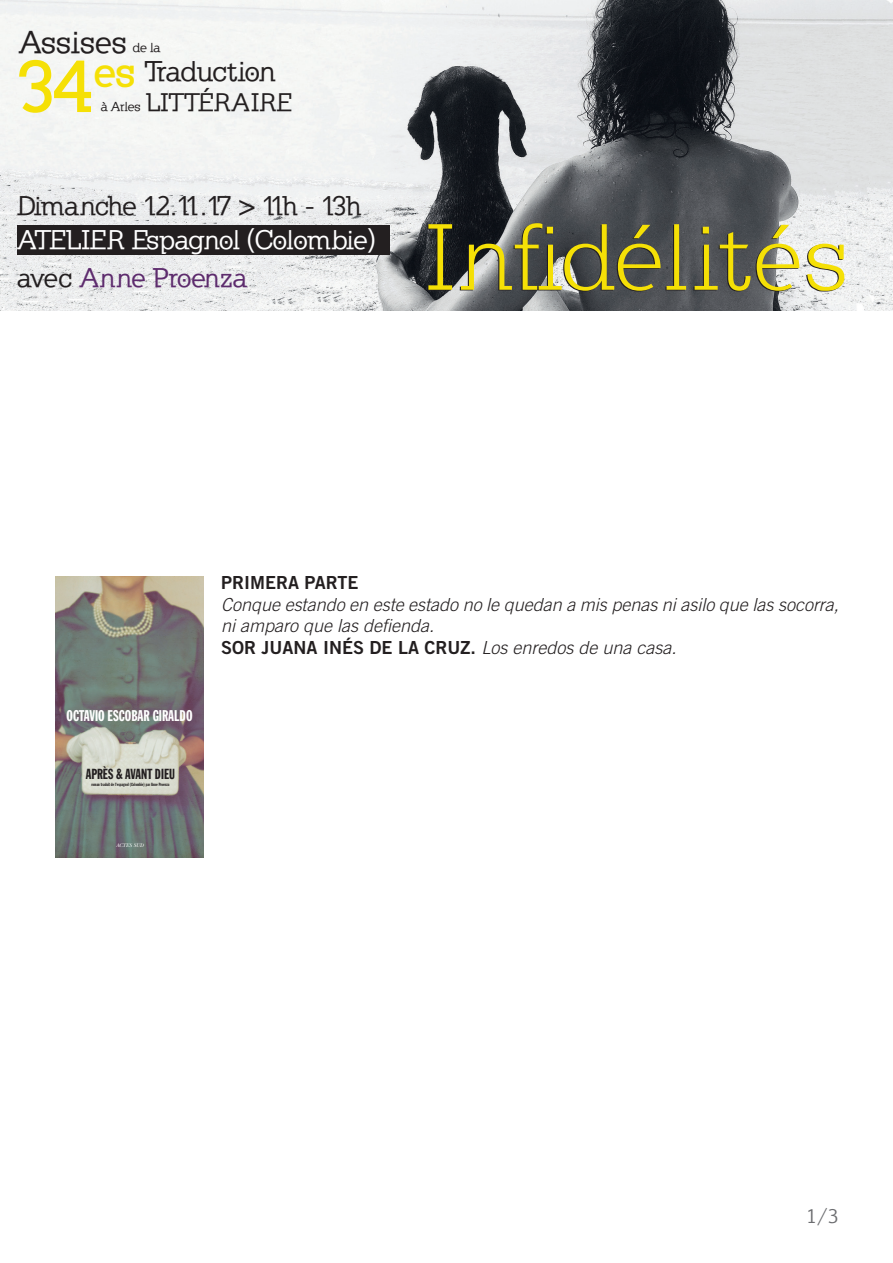
<style>
.page{position:relative;width:893px;height:1263px;background:#fff}
.page>*{position:absolute;margin:0;border:0;box-sizing:border-box;transform-origin:0 0}
.t1{font:300 100.2px "Klein Slabserif";color:#f5e006}
.t2{font:700 74.1px "Klein Slabserif";color:#f5e006}
.t3{font:500 33.3px "Klein Slabserif";color:#231f20}
.t4{font:500 30px "Klein Slabserif";letter-spacing:-.025em;color:#231f20}
.t5{font:500 28.5px/38.4px "Klein Slabserif";letter-spacing:-.005em;color:#fff}
.t6{font:500 28.5px "Klein Slabserif";letter-spacing:-.065em;color:#231f20}
.t7{font:500 26.85px "Klein Slabserif";color:#231f20}
.t8{font:italic 300 18px/21.6px "Trade Gothic LT Std";color:#231f20}
.t9{font:18px "Trade Gothic LT Std Bd 2";color:#231f20}
.t10{font:18px "Euphemia UCAS";color:#6c6d70}
.t11{font:15.3px "Franklin Gothic Extra Cond";color:#fff}
.t12{font:14.4px "Franklin Gothic Extra Cond";color:#231f20}
.t13{font:500 13.8px "Klein Slabserif";color:#231f20}
.t14{font:italic 5.55px "New Baskerville";color:#fff}
.t15{font:4.5px "Franklin Gothic Extra Cond";color:#231f20}
.s1{color:#231f20}
.s2{color:#5d2b6d}
.s3{font-family:"Trade Gothic LT Std";font-weight:300;font-style:italic}
</style>
<div class="page">
<img style="left:0;top:0;width:893px;height:311px">
<div style="left:17px;top:225px;width:372px;height:30px;background:#231f20"></div>
<img style="left:55px;top:576px;width:149px;height:281px">
<h3 class="t3" style="left:19px;top:23px;width:109px">Assises</h3>
<p class="t13" style="left:133px;top:40px;width:29px">de la</p>
<h2 class="t2" style="left:17px;top:44px;width:120px">34<sup>es</sup></h2>
<h3 class="t4" style="left:144px;top:55px;width:133px">Traduction</h3>
<h3 class="t7" style="left:146px;top:87px;width:148px">LITTÉRAIRE</h3>
<p class="t13" style="left:101px;top:98px;width:41px">à Arles</p>
<h3 class="t6" style="left:17px;top:189px;width:346px">Dimanche 12.11.17 &gt; 11h - 13h</h3>
<h3 class="t5" style="left:17px;top:220px;width:360px">ATELIER Espagnol (Colombie) <span class="s1">avec</span> <span class="s2">Anne Proenza</span></h3>
<h1 class="t1" style="left:426px;top:198px;width:424px">Infidélités</h1>
<p class="t11" style="left:66px;top:707px;width:128px">OCTAVIO ESCOBAR GIRALDO</p>
<p class="t12" style="left:86px;top:766px;width:91px">APRÈS &amp; AVANT DIEU</p>
<p class="t15" style="left:91px;top:782px;width:80px">roman traduit de l'espagnol (Colombie) par Anne Proenza</p>
<p class="t14" style="left:116px;top:842px;width:29px">ACTES SUD</p>
<p class="t9" style="left:221px;top:572px;width:139px">PRIMERA PARTE</p>
<p class="t8" style="left:221px;top:594px;width:619px">Conque estando en este estado no le quedan a mis penas ni asilo que las socorra, ni amparo que las defienda.</p>
<p class="t9" style="left:221px;top:636px;width:457px">SOR JUANA INÉS DE LA CRUZ. <span class="s3">Los enredos de una casa.</span></p>
<p class="t10" style="left:806px;top:1203px;width:33px">1/3</p>
</div>
